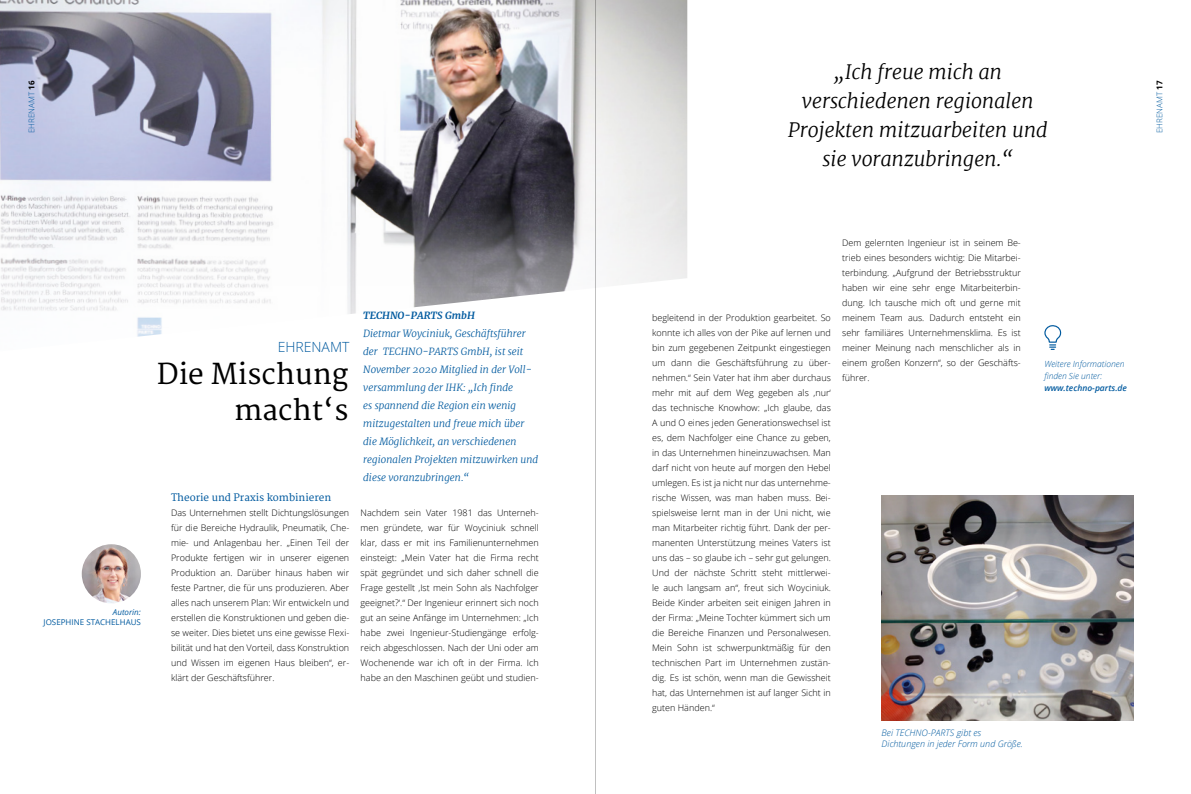
<style>
.page{position:relative;width:1191px;height:794px;background:#fff}
.page>*{position:absolute;margin:0;border:0;box-sizing:border-box;transform-origin:0 0}
.t1{font:28px "Merriweather";color:#000}
.t2{font:italic 300 20px/29px "Merriweather";color:#000;text-align:center}
.t3{font:300 14px "Open Sans";color:#005a9f}
.t4{font:italic 300 10px/18px "Merriweather";color:#005a9f}
.t5{font:10px "Merriweather";color:#005a9f}
.t6{font:italic 700 10px "Merriweather";color:#005a9f}
.t7{font:300 9px/15px "Open Sans";color:#000;text-align:justify}
.t8{font:italic 300 9px/11px "Open Sans";color:#005a9f}
.t9{font:italic 300 8.5px/12px "Open Sans";color:#005a9f}
.t10{font:italic 600 8.5px "Open Sans";color:#005a9f}
.t11{font:8px "Open Sans";color:#005a9f}
.t12{font:300 8px "Open Sans";color:#005a9f}
.t13{font:italic 8px "Open Sans";color:#005a9f}
.s1{font-weight:700;color:#000}
</style>
<div class="page">
<img style="left:0;top:0;width:687px;height:154px">
<img style="left:0;top:154px;width:688px;height:183px">
<img style="left:881px;top:496px;width:252px;height:224px">
<svg style="left:1044px;top:325px;width:17px;height:25px"></svg>
<img style="left:82px;top:544px;width:59px;height:59px;border-radius:30px">
<hr style="left:595px;top:0;width:1px;height:794px;background:#000">
<p class="t12" style="left:26px;top:133px;width:54px;rotate:-90deg">EHRENAMT <span class="s1">16</span></p>
<p class="t13" style="left:113px;top:606px;width:29px">Autorin:</p>
<p class="t11" style="left:44px;top:616px;width:99px">JOSEPHINE STACHELHAUS</p>
<h3 class="t3" style="left:278px;top:337px;width:73px">EHRENAMT</h3>
<h1 class="t1" style="left:157px;top:358px;width:193px">Die Mischung</h1>
<h1 class="t1" style="left:234px;top:394px;width:116px">macht‘s</h1>
<p class="t6" style="left:363px;top:309px;width:113px">TECHNO-PARTS GmbH</p>
<p class="t4" style="left:363px;top:324px;width:176px">Dietmar Woyciniuk, Geschäftsführer der TECHNO-PARTS GmbH, ist seit November 2020 Mitglied in der Voll&shy;versammlung der IHK: „Ich finde<br>es spannend die Region ein wenig mitzugestalten und freue mich über die Möglichkeit, an verschiedenen regionalen Projekten mitzuwirken und diese voranzubringen.“</p>
<p class="t5" style="left:171px;top:492px;width:162px">Theorie und Praxis kombinieren</p>
<p class="t7" style="left:171px;top:505px;width:180px">Das Unternehmen stellt Dichtungslösungen für die Bereiche Hydraulik, Pneumatik, Che&shy;mie- und Anlagenbau her. „Einen Teil der Produkte fertigen wir in unserer eigenen Produktion an. Darüber hinaus haben wir feste Partner, die für uns produzieren. Aber alles nach unserem Plan: Wir entwickeln und erstellen die Konstruktionen und geben die&shy;se weiter. Dies bietet uns eine gewisse Flexi&shy;bilität und hat den Vorteil, dass Konstruktion und Wissen im eigenen Haus bleiben“, er&shy;klärt der Geschäftsführer.</p>
<p class="t7" style="left:360px;top:505px;width:180px">Nachdem sein Vater 1981 das Unterneh&shy;men gründete, war für Woyciniuk schnell klar, dass er mit ins Familienunternehmen einsteigt: „Mein Vater hat die Firma recht spät gegründet und sich daher schnell die Frage gestellt ‚Ist mein Sohn als Nachfolger geeignet?‘.“ Der Ingenieur erinnert sich noch gut an seine Anfänge im Unternehmen: „Ich habe zwei Ingenieur-Studiengänge erfolg&shy;reich abgeschlossen. Nach der Uni oder am Wochenende war ich oft in der Firma. Ich habe an den Maschinen geübt und studien-</p>
<h2 class="t2" style="left:788px;top:58px;width:261px">„Ich freue mich an verschiedenen regionalen<br>Projekten mitzuarbeiten und sie voranzubringen.“</h2>
<p class="t7" style="left:652px;top:310px;width:180px">begleitend in der Produktion gearbeitet. So konnte ich alles von der Pike auf lernen und bin zum gegebenen Zeitpunkt eingestiegen um dann die Geschäftsführung zu über&shy;nehmen.“ Sein Vater hat ihm aber durchaus mehr mit auf dem Weg gegeben als ‚nur‘ das technische Knowhow: „Ich glaube, das A und O eines jeden Generationswechsel ist es, dem Nachfolger eine Chance zu geben, in das Unternehmen hineinzuwachsen. Man darf nicht von heute auf morgen den Hebel umlegen. Es ist ja nicht nur das unternehme&shy;rische Wissen, was man haben muss. Bei&shy;spielsweise lernt man in der Uni nicht, wie man Mitarbeiter richtig führt. Dank der per&shy;manenten Unterstützung meines Vaters ist uns das – so glaube ich – sehr gut gelungen.<br>Und der nächste Schritt steht mittlerwei&shy;le auch langsam an“, freut sich Woyciniuk.<br>Beide Kinder arbeiten seit einigen Jahren in der Firma: „Meine Tochter kümmert sich um die Bereiche Finanzen und Personalwesen.<br>Mein Sohn ist schwerpunktmäßig für den technischen Part im Unternehmen zustän&shy;dig. Es ist schön, wenn man die Gewissheit hat, das Unternehmen ist auf langer Sicht in guten Händen.“</p>
<p class="t7" style="left:842px;top:235px;width:180px">Dem gelernten Ingenieur ist in seinem Be&shy;trieb eines besonders wichtig: Die Mitarbei&shy;terbindung. „Aufgrund der Betriebsstruktur haben wir eine sehr enge Mitarbeiterbin&shy;dung. Ich tausche mich oft und gerne mit meinem Team aus. Dadurch entsteht ein sehr familiäres Unternehmensklima. Es ist meiner Meinung nach menschlicher als in einem großen Konzern“, so der Geschäfts-</p>
<p class="t7" style="left:842px;top:370px;width:29px">führer.</p>
<p class="t8" style="left:881px;top:727px;width:143px">Bei TECHNO-PARTS gibt es<br>Dichtungen in jeder Form und Größe.</p>
<p class="t9" style="left:1044px;top:357px;width:81px">Weitere Informationen finden Sie unter:</p>
<p class="t10" style="left:1044px;top:382px;width:84px">www.techno-parts.de</p>
<p class="t12" style="left:1154px;top:133px;width:54px;rotate:-90deg">EHRENAMT <span class="s1">17</span></p>
</div>
